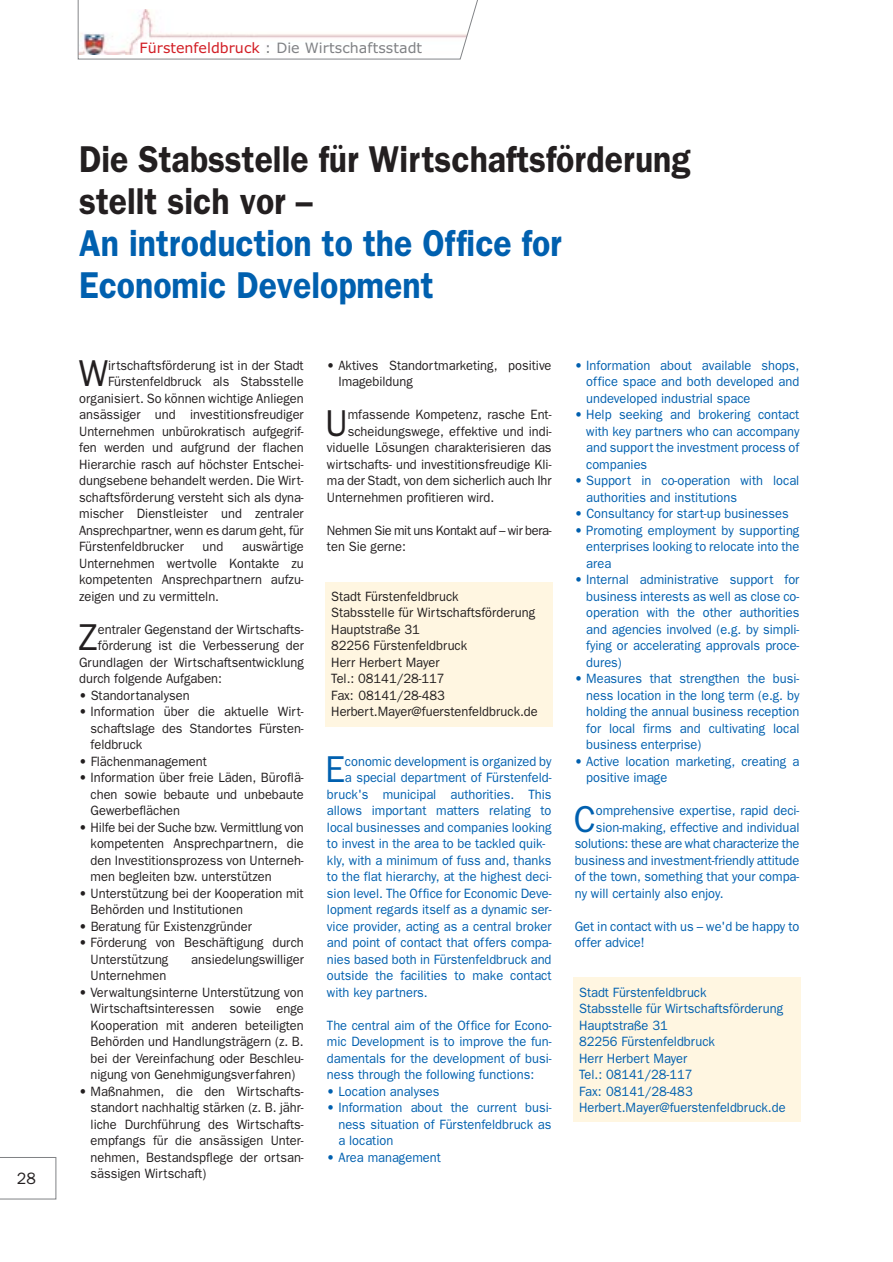
<style>
.page{position:relative;width:893px;height:1262px;background:#fff}
.page>*{position:absolute;margin:0;border:0;box-sizing:border-box;transform-origin:0 0}
.t1{font:600 37.5px/42px "Franklin Gothic";color:#231f20;scale:.9 1}
.t2{font:600 37.5px/42px "Franklin Gothic";color:#0060af;scale:.9 1}
.t3{font:37.5px "Franklin Gothic";color:#231f20;scale:.95 1}
.t4{font:37.5px "Franklin Gothic";color:#0060af;scale:.95 1}
.t5{font:16.5px "Franklin Gothic";color:#231f20;scale:.95 1}
.t6{font:14.25px "Verdana";color:#808285}
.t7{font:13.5px/16.5px "Franklin Gothic";color:#231f20;text-align:justify;scale:.95 1}
.t8{font:13.5px/16.5px "Franklin Gothic";color:#0060af;text-align:justify;scale:.95 1}
.t9{font:13.5px/16.5px "Franklin Gothic";letter-spacing:-.025em;color:#231f20;scale:.95 1}
.s1{color:#d21f26}
</style>
<div class="page">
<svg style="left:0;top:1157px;width:56px;height:42px"></svg>
<svg style="left:78px;top:0;width:400px;height:60px"></svg>
<div style="left:325px;top:582px;width:228px;height:144px;background:#fff6e1"></div>
<div style="left:573px;top:976px;width:227px;height:145px;background:#fff6e1"></div>
<div style="left:138px;top:40px;width:125px;height:14px;background:#fff"></div>
<p class="t5" style="left:17px;top:1172px;width:21px">28</p>
<p class="t6" style="left:139px;top:42px;width:284px"><span class="s1">Fürstenfeldbruck</span> : Die Wirtschaftsstadt</p>
<h1 class="t1" style="left:79px;top:141px;width:680px">Die Stabsstelle für Wirtschaftsförderung stellt sich vor –</h1>
<h1 class="t2" style="left:79px;top:225px;width:537px">An introduction to the Office for<br>Economic Development</h1>
<h1 class="t3" style="left:79px;top:360px;width:32px">W</h1>
<p class="t7" style="left:108px;top:358px;width:207px">irtschaftsförderung ist in der Stadt</p>
<p class="t7" style="left:108px;top:374px;width:207px">Fürstenfeldbruck als Stabsstelle</p>
<p class="t7" style="left:79px;top:391px;width:238px">organisiert. So können wichtige Anliegen</p>
<p class="t7" style="left:79px;top:407px;width:238px">ansässiger und investitionsfreudiger</p>
<p class="t7" style="left:79px;top:424px;width:238px">Unternehmen unbürokratisch aufgegrif-</p>
<p class="t7" style="left:79px;top:440px;width:238px">fen werden und aufgrund der flachen</p>
<p class="t7" style="left:79px;top:457px;width:238px">Hierarchie rasch auf höchster Entschei-</p>
<p class="t7" style="left:79px;top:473px;width:238px">dungsebene behandelt werden. Die Wirt-</p>
<p class="t7" style="left:79px;top:490px;width:238px">schaftsförderung versteht sich als dyna-</p>
<p class="t7" style="left:79px;top:506px;width:238px">mischer Dienstleister und zentraler</p>
<p class="t7" style="left:79px;top:523px;width:238px">Ansprechpartner, wenn es darum geht, für</p>
<p class="t7" style="left:79px;top:539px;width:112px">Fürstenfeldbrucker</p>
<p class="t7" style="left:202px;top:539px;width:23px">und</p>
<p class="t7" style="left:79px;top:539px;width:238px;text-indent:163px">auswärtige Unternehmen wertvolle Kontakte zu kompetenten Ansprechpartnern aufzu&shy;zeigen und zu vermitteln.</p>
<h1 class="t3" style="left:79px;top:624px;width:22px">Z</h1>
<p class="t7" style="left:98px;top:622px;width:218px">entraler Gegenstand der Wirtschafts-</p>
<p class="t7" style="left:98px;top:638px;width:218px">förderung ist die Verbesserung der</p>
<p class="t7" style="left:79px;top:655px;width:238px">Grundlagen der Wirtschaftsentwicklung</p>
<p class="t7" style="left:79px;top:671px;width:152px">durch folgende Aufgaben:</p>
<p class="t7" style="left:79px;top:688px;width:118px">• Standortanalysen</p>
<p class="t7" style="left:91px;top:704px;width:226px;text-indent:-11px">• Information über die aktuelle Wirt&shy;schaftslage des Standortes Fürsten&shy;feldbruck</p>
<p class="t7" style="left:79px;top:754px;width:136px">• Flächenmanagement</p>
<p class="t7" style="left:91px;top:770px;width:226px;text-indent:-11px">• Information über freie Läden, Büroflä&shy;chen sowie bebaute und unbebaute Gewerbeflächen</p>
<p class="t7" style="left:91px;top:820px;width:226px;text-indent:-11px">• Hilfe bei der Suche bzw. Vermittlung von kompetenten Ansprechpartnern, die den Investitionsprozess von Unterneh&shy;men begleiten bzw. unterstützen</p>
<p class="t7" style="left:91px;top:886px;width:226px;text-indent:-11px">• Unterstützung bei der Kooperation mit<br>Behörden und Institutionen</p>
<p class="t7" style="left:79px;top:919px;width:183px">• Beratung für Existenzgründer</p>
<p class="t7" style="left:91px;top:935px;width:226px;text-indent:-11px">• Förderung von Beschäftigung durch<br>Unterstützung</p>
<p class="t7" style="left:191px;top:952px;width:120px">ansiedelungswilliger</p>
<p class="t7" style="left:91px;top:968px;width:81px">Unternehmen</p>
<p class="t7" style="left:91px;top:985px;width:226px;text-indent:-11px">• Verwaltungsinterne Unterstützung von Wirtschaftsinteressen sowie enge Kooperation mit anderen beteiligten Behörden und Handlungsträgern (z. B. bei der Vereinfachung oder Beschleu&shy;nigung von Genehmigungsverfahren)</p>
<p class="t7" style="left:91px;top:1084px;width:226px;text-indent:-11px">• Maßnahmen, die den Wirtschafts&shy;standort nachhaltig stärken (z. B. jähr&shy;liche Durchführung des Wirtschafts&shy;empfangs für die ansässigen Unter&shy;nehmen, Bestandspflege der ortsan&shy;sässigen Wirtschaft)</p>
<p class="t7" style="left:338px;top:358px;width:226px;text-indent:-11px">• Aktives Standortmarketing, positive<br>Imagebildung</p>
<h1 class="t3" style="left:325px;top:410px;width:26px">U</h1>
<p class="t7" style="left:348px;top:407px;width:216px">mfassende Kompetenz, rasche Ent-</p>
<p class="t7" style="left:348px;top:424px;width:216px">scheidungswege, effektive und indi-</p>
<p class="t7" style="left:327px;top:440px;width:238px">viduelle Lösungen charakterisieren das</p>
<p class="t7" style="left:327px;top:457px;width:238px">wirtschafts- und investitionsfreudige Kli-</p>
<p class="t7" style="left:327px;top:473px;width:238px">ma der Stadt, von dem sicherlich auch Ihr</p>
<p class="t7" style="left:327px;top:490px;width:178px">Unternehmen profitieren wird.</p>
<p class="t9" style="left:327px;top:523px;width:238px">Nehmen Sie mit uns Kontakt auf – wir bera&shy;ten Sie gerne:</p>
<p class="t7" style="left:331px;top:589px;width:219px;text-align:left">Stadt Fürstenfeldbruck<br>Stabsstelle für Wirtschaftsförderung<br>Hauptstraße 31<br>82256 Fürstenfeldbruck<br>Herr Herbert Mayer<br>Tel.: 08141/28-117<br>Fax: 08141/28-483<br>Herbert.Mayer@fuerstenfeldbruck.de</p>
<h1 class="t4" style="left:325px;top:756px;width:23px">E</h1>
<p class="t8" style="left:345px;top:754px;width:219px">conomic development is organized by</p>
<p class="t8" style="left:345px;top:770px;width:219px">a special department of Fürstenfeld-</p>
<p class="t8" style="left:327px;top:787px;width:238px">bruck's municipal authorities. This</p>
<p class="t8" style="left:327px;top:803px;width:238px">allows important matters relating to</p>
<p class="t8" style="left:327px;top:820px;width:238px">local businesses and companies looking</p>
<p class="t8" style="left:327px;top:836px;width:231px">to invest in the area to be tackled quik-</p>
<p class="t8" style="left:327px;top:853px;width:238px">kly, with a minimum of fuss and, thanks</p>
<p class="t8" style="left:327px;top:869px;width:238px">to the flat hierarchy, at the highest deci-</p>
<p class="t8" style="left:327px;top:886px;width:238px">sion level. The Office for Economic Deve-</p>
<p class="t8" style="left:327px;top:902px;width:238px">lopment regards itself as a dynamic ser-</p>
<p class="t8" style="left:327px;top:919px;width:238px">vice provider, acting as a central broker</p>
<p class="t8" style="left:327px;top:935px;width:238px">and point of contact that offers compa-</p>
<p class="t8" style="left:327px;top:952px;width:238px">nies based both in Fürstenfeldbruck and</p>
<p class="t8" style="left:327px;top:968px;width:238px">outside the facilities to make contact</p>
<p class="t8" style="left:327px;top:985px;width:107px">with key partners.</p>
<p class="t8" style="left:327px;top:1018px;width:238px">The central aim of the Office for Econo&shy;mic Development is to improve the fun&shy;damentals for the development of busi&shy;ness through the following functions:</p>
<p class="t8" style="left:327px;top:1084px;width:120px">• Location analyses</p>
<p class="t8" style="left:338px;top:1100px;width:226px;text-indent:-11px">• Information about the current busi&shy;ness situation of Fürstenfeldbruck as a location</p>
<p class="t8" style="left:327px;top:1150px;width:121px">• Area management</p>
<p class="t8" style="left:586px;top:358px;width:226px;text-indent:-11px">• Information about available shops, office space and both developed and undeveloped industrial space</p>
<p class="t8" style="left:586px;top:407px;width:226px;text-indent:-11px">• Help seeking and brokering contact with key partners who can accompany and support the investment process of companies</p>
<p class="t8" style="left:586px;top:473px;width:226px;text-indent:-11px">• Support in co-operation with local authorities and institutions</p>
<p class="t8" style="left:574px;top:506px;width:227px">• Consultancy for start-up businesses</p>
<p class="t8" style="left:586px;top:523px;width:226px;text-indent:-11px">• Promoting employment by supporting enterprises looking to relocate into the area</p>
<p class="t8" style="left:586px;top:572px;width:226px;text-indent:-11px">• Internal administrative support for business interests as well as close co&shy;operation with the other authorities and agencies involved (e.g. by simpli&shy;fying or accelerating approvals proce&shy;dures)</p>
<p class="t8" style="left:586px;top:671px;width:226px;text-indent:-11px">• Measures that strengthen the busi&shy;ness location in the long term (e.g. by holding the annual business reception for local firms and cultivating local business enterprise)</p>
<p class="t8" style="left:586px;top:754px;width:226px;text-indent:-11px">• Active location marketing, creating a positive image</p>
<h1 class="t4" style="left:573px;top:806px;width:25px">C</h1>
<p class="t8" style="left:595px;top:803px;width:216px">omprehensive expertise, rapid deci-</p>
<p class="t8" style="left:595px;top:820px;width:216px">sion-making, effective and individual</p>
<p class="t8" style="left:574px;top:836px;width:238px">solutions: these are what characterize the</p>
<p class="t8" style="left:574px;top:853px;width:238px">business and investment-friendly attitude</p>
<p class="t8" style="left:574px;top:869px;width:238px">of the town, something that your compa-</p>
<p class="t8" style="left:574px;top:886px;width:158px">ny will certainly also enjoy.</p>
<p class="t8" style="left:574px;top:919px;width:238px">Get in contact with us – we'd be happy to offer advice!</p>
<p class="t8" style="left:579px;top:985px;width:219px;text-align:left">Stadt Fürstenfeldbruck<br>Stabsstelle für Wirtschaftsförderung<br>Hauptstraße 31<br>82256 Fürstenfeldbruck<br>Herr Herbert Mayer<br>Tel.: 08141/28-117<br>Fax: 08141/28-483<br>Herbert.Mayer@fuerstenfeldbruck.de</p>
</div>
